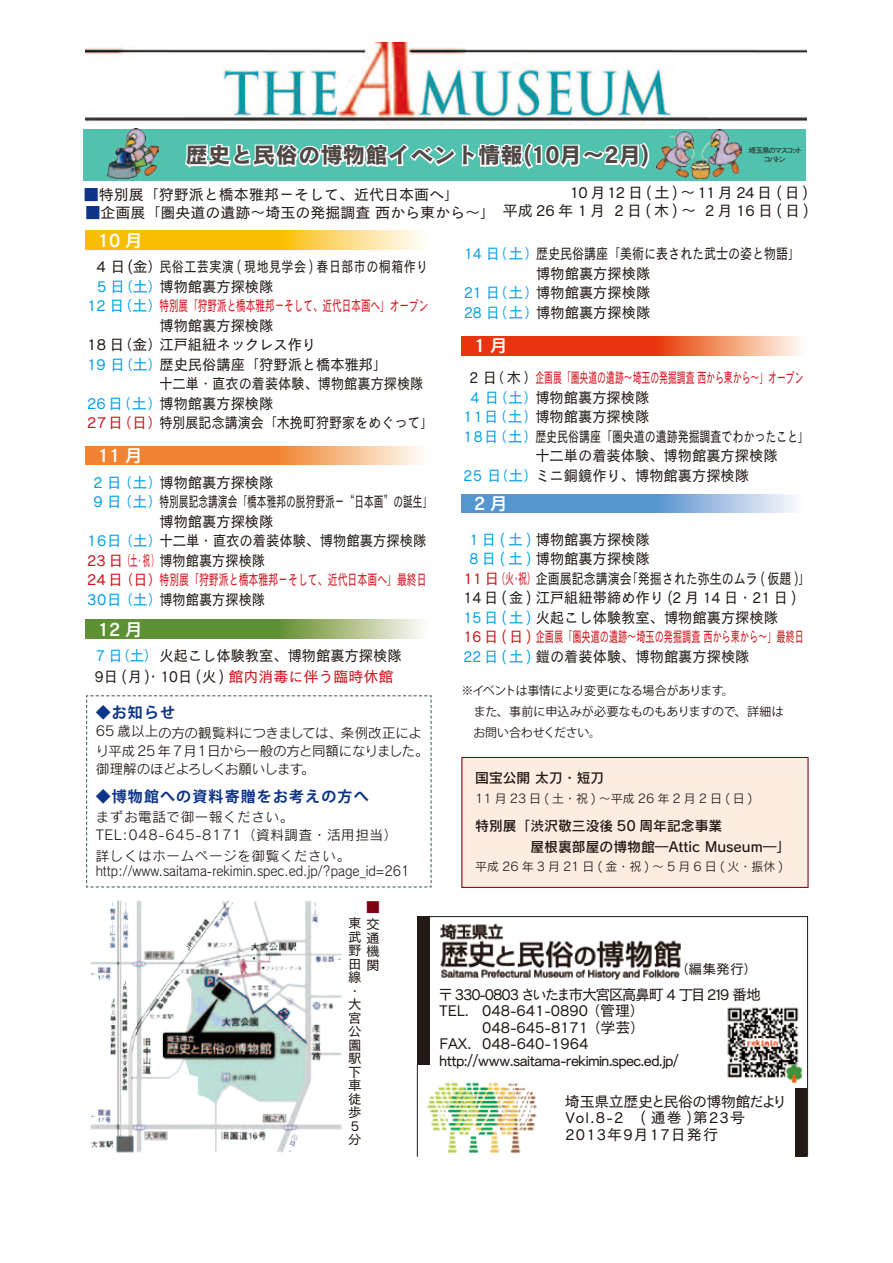
<style>
.page{position:relative;width:893px;height:1263px;background:#fff}
.page>*{position:absolute;margin:0;border:0;box-sizing:border-box;transform-origin:0 0}
.t1{font:22.5px "Cezanne Pro B";color:#231916}
.t2{font:18px "Cezanne Pro DB";color:#fff}
.t3{font:15px/19.5px "Cezanne Pro M";color:#231916;scale:.95 1}
.t4{font:15px "Cezanne Pro M";color:#231916}
.t5{font:15px/19.5px "Cezanne Pro M";color:#231916;scale:.8 1}
.t6{font:15px/16.5px "Cezanne Pro M";letter-spacing:.065em;color:#231916}
.t7{font:15px/19.5px "Cezanne Pro M";letter-spacing:.04em;color:#00a1e9;text-align:center;scale:.95 1}
.t8{font:15px/19.5px "Cezanne Pro M";letter-spacing:.04em;color:#00a1e9;text-align:right}
.t9{font:15px "Cezanne Pro M";letter-spacing:-.04em;color:#231916}
.t10{font:15px "Cezanne Pro M";color:#d1131c;scale:.95 1}
.t11{font:15px/19.5px "Cezanne Pro M";color:#d1131c}
.t12{font:15px/19.5px "Cezanne Pro M";letter-spacing:.04em;color:#231916;scale:.8 1}
.t13{font:15px "Cezanne Pro M";color:#d1131c;scale:.59 1}
.t14{font:15px "Cezanne Pro M";letter-spacing:-.1em;color:#231916}
.t15{font:15px "Cezanne Pro M";color:#d1131c;scale:.64 1}
.t16{font:15px "Cezanne Pro M";color:#d1131c;scale:.66 1}
.t17{font:700 15px "Koz Go Pr 6 N";letter-spacing:.075em;color:#0d3488}
.t18{font:15px "Cezanne Pro M";letter-spacing:.22em;color:#231916}
.t19{font:15px "Cezanne Pro M";letter-spacing:.15em;color:#231916}
.t20{font:15px "Cezanne Pro M";color:#231916;scale:.88 1}
.t21{font:13.8px/21px "Rodin Pro DB";color:#231916}
.t22{font:13.8px "Cezanne Pro M";color:#231916}
.t23{font:13.5px/18px "Rodin Pro M";letter-spacing:-.02em;color:#231916}
.t24{font:13.5px/15px "Rodin Pro M";color:#231916}
.t25{font:13.5px/18px "Rodin Pro M";letter-spacing:.05em;color:#231916}
.t26{font:13.5px/13.5px "Cezanne Pro M";color:#231916}
.t27{font:13.5px "Cezanne Pro M";color:#7d0012}
.t28{font:12px/21px "Koz Go Pr 6 N";letter-spacing:-.02em;color:#231916}
.t29{font:12px "Rodin Pro M";letter-spacing:.25em;color:#231916}
.t30{font:7.5px/9px "Cezanne Pro M";letter-spacing:-.23em;color:#231916;text-align:center}
.s1{color:#0d3488}
.s2{color:#00a1e9}
.s3{color:#231916}
.s4{color:#d1131c}
</style>
<div class="page">
<img style="left:85px;top:43px;width:721px;height:81px">
<img style="left:90px;top:900px;width:252px;height:253px">
<div style="left:83px;top:130px;width:723px;height:51px;background:#51c2ad"></div>
<svg style="left:183px;top:129px;width:468px;height:40px"></svg>
<img style="left:656px;top:130px;width:85px;height:49px">
<img style="left:108px;top:128px;width:51px;height:51px">
<svg style="left:85px;top:231px;width:338px;height:18px;background:#fbcb38"></svg>
<svg style="left:85px;top:446px;width:338px;height:19px;background:#f39d5b"></svg>
<svg style="left:85px;top:620px;width:338px;height:18px;background:#81a55a"></svg>
<svg style="left:461px;top:337px;width:339px;height:18px;background:#ec603b"></svg>
<svg style="left:461px;top:495px;width:334px;height:18px;background:#78a9d9"></svg>
<svg style="left:86px;top:695px;width:346px;height:193px"></svg>
<svg style="left:416px;top:916px;width:392px;height:241px"></svg>
<div style="left:417px;top:916px;width:13px;height:149px;background:#231916"></div>
<hr style="left:417px;top:1063px;width:1px;height:94px;background:#231916">
<img style="left:437px;top:921px;width:244px;height:60px">
<div style="left:462px;top:757px;width:346px;height:130px;background:#fdede1"></div>
<div style="left:461px;top:757px;width:348px;height:131px;border:1px solid #7d0012"></div>
<h1 class="t1" style="left:185px;top:141px;width:466px">歴史と民俗の博物館イベント情報(10月～2月)</h1>
<p class="t30" style="left:749px;top:146px;width:55px">埼玉県のマスコットコバトン</p>
<p class="t4" style="left:84px;top:185px;width:377px"><span class="s1">■</span>特別展「狩野派と橋本雅邦－そして、近代日本画へ」</p>
<p class="t19" style="left:570px;top:183px;width:240px">10月12日(土)～11月24日(日)</p>
<p class="t18" style="left:503px;top:201px;width:307px">平成26年 1月 2日(木)～ 2月16日(日)</p>
<p class="t4" style="left:86px;top:203px;width:411px"><span class="s1">■</span>企画展「圏央道の遺跡～埼玉の発掘調査 西から東から～」</p>
<p class="t2" style="left:98px;top:229px;width:46px">10 月</p>
<p class="t7" style="left:464px;top:244px;width:81px">14 日（土）</p>
<p class="t7" style="left:464px;top:283px;width:81px;text-align:left">21 日（土）<br>28 日（土）</p>
<p class="t5" style="left:536px;top:244px;width:324px">歴史民俗講座｢美術に表された武士の姿と物語｣博物館裏方探検隊<br>博物館裏方探検隊<br>博物館裏方探検隊</p>
<p class="t12" style="left:159px;top:257px;width:338px">民俗工芸実演 ( 現地見学会 ) 春日部市の桐箱作り博物館裏方探検隊</p>
<p class="t15" style="left:159px;top:296px;width:421px">特別展｢狩野派と橋本雅邦－そして、近代日本画へ｣オープン</p>
<p class="t3" style="left:159px;top:315px;width:283px">博物館裏方探検隊<br>江戸組紐ネックレス作り<br>歴史民俗講座｢狩野派と橋本雅邦｣<br>十二単・直衣の着装体験、博物館裏方探検隊博物館裏方探検隊<br>特別展記念講演会｢木挽町狩野家をめぐって｣</p>
<p class="t4" style="left:96px;top:257px;width:68px">4 日(金）</p>
<p class="t8" style="left:87px;top:276px;width:77px">5 日（土）<br>12 日（土）</p>
<p class="t4" style="left:87px;top:335px;width:77px">18 日（金）</p>
<p class="t8" style="left:87px;top:354px;width:77px">19 日（土）</p>
<p class="t8" style="left:87px;top:393px;width:77px">26日（土）</p>
<p class="t11" style="left:87px;top:413px;width:77px">27日（日）</p>
<p class="t2" style="left:474px;top:334px;width:35px">1月</p>
<p class="t13" style="left:535px;top:368px;width:456px">企画展｢圏央道の遺跡～埼玉の発掘調査 西から東から～｣オープン</p>
<p class="t3" style="left:535px;top:387px;width:284px">博物館裏方探検隊<br>博物館裏方探検隊<br>歴史民俗講座｢圏央道の遺跡発掘調査でわかったこと｣十二単の着装体験、博物館裏方探検隊<br>ミニ銅鏡作り、博物館裏方探検隊</p>
<p class="t3" style="left:469px;top:368px;width:74px">2 日（木）</p>
<p class="t7" style="left:463px;top:387px;width:80px">4 日（土）<br>11日（土）<br>18日（土）</p>
<p class="t7" style="left:463px;top:465px;width:80px">25 日（土）</p>
<p class="t2" style="left:98px;top:444px;width:46px">11 月</p>
<p class="t8" style="left:93px;top:472px;width:70px;text-align:left">2 日（土）<br>9 日（土）</p>
<p class="t11" style="left:87px;top:530px;width:179px"><span class="s2">16日（土）<br></span>23 日（土・祝）<span class="s3">博物館裏方探検隊<br></span>24 日（日）</p>
<p class="t8" style="left:87px;top:589px;width:77px">30日（土）</p>
<p class="t3" style="left:159px;top:472px;width:284px">博物館裏方探検隊<br>特別展記念講演会｢橋本雅邦の脱狩野派－“日本画”の誕生｣博物館裏方探検隊<br>十二単・直衣の着装体験、博物館裏方探検隊</p>
<p class="t16" style="left:159px;top:570px;width:407px">特別展｢狩野派と橋本雅邦－そして、近代日本画へ｣最終日</p>
<p class="t20" style="left:159px;top:589px;width:121px">博物館裏方探検隊</p>
<p class="t2" style="left:474px;top:492px;width:35px">2月</p>
<p class="t3" style="left:469px;top:529px;width:191px"><span class="s2">1 日 ( 土 )</span> 博物館裏方探検隊</p>
<p class="t3" style="left:469px;top:548px;width:191px"><span class="s2">8 日 ( 土 )</span> 博物館裏方探検隊</p>
<p class="t5" style="left:463px;top:568px;width:428px"><span class="s4">11 日（火・祝）</span>企画展記念講演会｢発掘された弥生のムラ ( 仮題 )｣</p>
<p class="t3" style="left:463px;top:587px;width:352px">14 日 ( 金 ) 江戸組紐帯締め作り (2 月 14 日・21 日 )</p>
<p class="t3" style="left:463px;top:607px;width:333px"><span class="s2">15 日 ( 土 )</span> 火起こし体験教室、博物館裏方探検隊</p>
<p class="t10" style="left:463px;top:627px;width:360px">16 日 ( 日 ) 企画展｢圏央道の遺跡～埼玉の発掘調査 西から東から～｣最終日</p>
<p class="t3" style="left:463px;top:646px;width:303px"><span class="s2">22 日 ( 土 )</span> 鎧の着装体験、博物館裏方探検隊</p>
<p class="t2" style="left:98px;top:618px;width:46px">12 月</p>
<p class="t3" style="left:96px;top:646px;width:323px"><span class="s2">7 日（土）</span>火起こし体験教室、博物館裏方探検隊</p>
<p class="t3" style="left:95px;top:666px;width:316px">9日 (月 )・10日 (火 ) <span class="s4">館内消毒に伴う臨時休館</span></p>
<p class="t17" style="left:96px;top:704px;width:81px">◆お知らせ</p>
<p class="t23" style="left:96px;top:723px;width:335px">65 歳以上の方の観覧料につきましては、条例改正により平成 25 年7月1日から一般の方と同額になりました。御理解のほどよろしくお願いします。</p>
<p class="t17" style="left:96px;top:788px;width:274px">◆博物館への資料寄贈をお考えの方へ</p>
<p class="t25" style="left:96px;top:807px;width:303px">まずお電話で御一報ください。<br>TEL:048-645-8171（資料調査・活用担当）</p>
<p class="t24" style="left:96px;top:848px;width:315px">詳しくはホームページを御覧ください。http://www.saitama-rekimin.spec.ed.jp/?page_id=261</p>
<p class="t27" style="left:366px;top:898px;width:14px">■</p>
<p class="t26" style="left:348px;top:917px;width:32px">東交武通野機田<br>線<br>・<br>大<br>宮<br>公<br>園<br>駅<br>下<br>車<br>徒<br>歩</p>
<p class="t26" style="left:366px;top:958px;width:14px">関</p>
<p class="t26" style="left:348px;top:1118px;width:14px">5分</p>
<p class="t28" style="left:461px;top:680px;width:348px">※イベントは事情により変更になる場合があります。<br>　また、事前に申込みが必要なものもありますので、詳細は　　　お問い合わせください。</p>
<p class="t21" style="left:475px;top:767px;width:131px">国宝公開 太刀・短刀</p>
<p class="t29" style="left:475px;top:791px;width:279px">11月23日(土・祝)～平成26年2月2日(日)</p>
<p class="t21" style="left:475px;top:815px;width:317px">特別展「渋沢敬三没後 50 周年記念事業　<br>　　　　屋根裏部屋の博物館―Attic Museum―」</p>
<p class="t29" style="left:475px;top:859px;width:310px">平成26年3月21日(金・祝)～5月6日(火・振休)</p>
<p class="t22" style="left:675px;top:960px;width:119px">（編集発行）　　　</p>
<p class="t14" style="left:438px;top:985px;width:324px">〒 330-0803 さいたま市大宮区高鼻町 4 丁目219 番地</p>
<p class="t4" style="left:440px;top:1001px;width:207px">TEL.　048-641-0890 （管理）</p>
<p class="t4" style="left:467px;top:1018px;width:180px">　048-645-8171 （学芸）</p>
<p class="t4" style="left:440px;top:1034px;width:150px">FAX. 048-640-1964</p>
<p class="t9" style="left:439px;top:1051px;width:241px">http://www.saitama-rekimin.spec.ed.jp/</p>
<p class="t6" style="left:565px;top:1092px;width:224px">埼玉県立歴史と民俗の博物館だより<br>Vol.8-2　( 通巻 )第23号<br>2013年9月17日発行</p>
</div>
